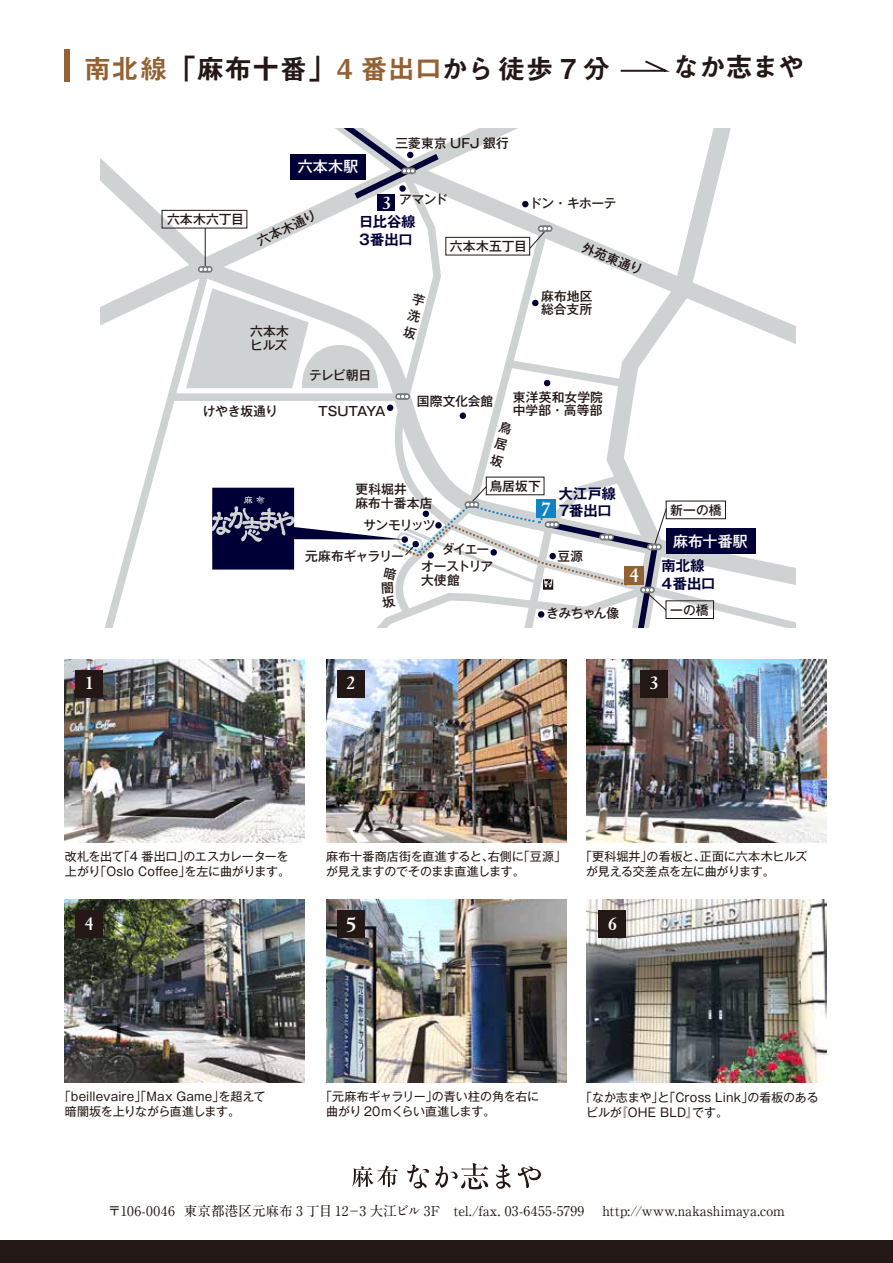
<style>
.page{position:relative;width:893px;height:1263px;background:#fff}
.page>*{position:absolute;margin:0;border:0;box-sizing:border-box;transform-origin:0 0}
.t1{font:27.3px "Midashi Go Pro MB31";letter-spacing:-.005em;color:#231815}
.t2{font:700 22.5px "Elegant Garamond BT";color:#fff}
.t3{font:700 21px "Elegant Garamond BT";color:#fff}
.t4{font:700 19.5px "Elegant Garamond BT";color:#fff}
.t5{font:700 19.05px "Elegant Garamond BT";color:#fff}
.t6{font:500 15px "Gothic MB101 Pr 5";letter-spacing:.01em;color:#fff}
.t7{font:700 14.25px/17.4px "Gothic MB101 Pro De";letter-spacing:.01em;color:#000037}
.t8{font:700 13.5px "A1 Mincho Std";letter-spacing:.01em;color:#231815}
.t9{font:500 12.75px/13.5px "Gothic MB101 Pr 5";color:#231815}
.t10{font:500 12.75px/13.5px "Gothic MB101 Pr 5";letter-spacing:-.025em;color:#231815}
.t11{font:500 12.75px "Gothic MB101 Pro";letter-spacing:-.05em;color:#231815}
.t12{font:500 12.75px "Gothic MB101 Pr 5";letter-spacing:-.045em;color:#231815}
.t13{font:12px/15px "Gothic MB101 Pr 5";letter-spacing:-.005em;color:#231815}
.s1{color:#946134}
</style>
<div class="page">
<div style="left:0;top:1240px;width:893px;height:23px;background:#231815"></div>
<svg style="left:352px;top:1165px;width:46px;height:22px"></svg>
<svg style="left:407px;top:1164px;width:22px;height:24px"></svg>
<svg style="left:435px;top:1163px;width:53px;height:26px"></svg>
<svg style="left:496px;top:1164px;width:15px;height:25px"></svg>
<svg style="left:518px;top:1166px;width:23px;height:22px"></svg>
<img style="left:64px;top:659px;width:240px;height:184px">
<img style="left:586px;top:659px;width:240px;height:184px">
<img style="left:326px;top:659px;width:240px;height:184px">
<img style="left:65px;top:899px;width:240px;height:184px">
<img style="left:586px;top:899px;width:240px;height:184px">
<svg style="left:101px;top:129px;width:415px;height:131px"></svg>
<svg style="left:386px;top:161px;width:410px;height:466px"></svg>
<svg style="left:598px;top:129px;width:153px;height:498px"></svg>
<div style="left:666px;top:528px;width:89px;height:26px;background:#000037"></div>
<hr style="left:205px;top:228px;width:1px;height:38px;background:#231815">
<svg style="left:522px;top:201px;width:7px;height:7px"></svg>
<div style="left:291px;top:154px;width:75px;height:25px;background:#000037"></div>
<div style="left:538px;top:225px;width:14px;height:7px;background:#767979;border-radius:3px"></div>
<svg style="left:529px;top:227px;width:22px;height:22px"></svg>
<svg style="left:329px;top:129px;width:116px;height:75px"></svg>
<div style="left:378px;top:195px;width:17px;height:16px;background:#000037"></div>
<div style="left:666px;top:501px;width:60px;height:18px;border:1px solid #231815"></div>
<div style="left:666px;top:601px;width:48px;height:18px;border:1px solid #231815"></div>
<div style="left:446px;top:237px;width:84px;height:18px;border:1px solid #231815"></div>
<div style="left:162px;top:210px;width:85px;height:18px;border:1px solid #231815"></div>
<div style="left:76px;top:670px;width:27px;height:27px;background:#231815"></div>
<div style="left:337px;top:670px;width:27px;height:27px;background:#231815"></div>
<div style="left:640px;top:670px;width:28px;height:27px;background:#231815"></div>
<div style="left:76px;top:910px;width:27px;height:27px;background:#231815"></div>
<div style="left:599px;top:910px;width:27px;height:27px;background:#231815"></div>
<svg style="left:620px;top:60px;width:50px;height:12px"></svg>
<div style="left:64px;top:50px;width:6px;height:32px;background:#946134"></div>
<img style="left:326px;top:899px;width:240px;height:184px">
<div style="left:337px;top:910px;width:27px;height:27px;background:#231815"></div>
<svg style="left:101px;top:260px;width:566px;height:367px"></svg>
<h1 class="t1" style="left:84px;top:47px;width:528px"><span class="s1">南北線</span>「麻布十番」<span class="s1">4 番出口</span>から徒歩 7 分</h1>
<h1 class="t1" style="left:673px;top:45px;width:134px">なか志まや</h1>
<p class="t9" style="left:167px;top:211px;width:78px">六本木六丁目</p>
<p class="t6" style="left:298px;top:154px;width:62px">六本木駅</p>
<p class="t9" style="left:395px;top:135px;width:115px">三菱東京 UFJ 銀行</p>
<p class="t9" style="left:255px;top:234px;width:65px;rotate:-25deg">六本木通り</p>
<h3 class="t5" style="left:383px;top:192px;width:10px">3</h3>
<p class="t9" style="left:399px;top:191px;width:50px">アマンド</p>
<p class="t7" style="left:359px;top:212px;width:58px">日比谷線<br>3番出口</p>
<p class="t9" style="left:450px;top:239px;width:78px">六本木五丁目</p>
<p class="t9" style="left:250px;top:323px;width:40px">六本木ヒルズ</p>
<p class="t9" style="left:309px;top:367px;width:64px">テレビ朝日</p>
<p class="t9" style="left:529px;top:196px;width:89px">ドン・キホーテ</p>
<p class="t9" style="left:586px;top:239px;width:65px;rotate:23deg">外苑東通り</p>
<p class="t9" style="left:541px;top:288px;width:53px">麻布地区総合支所</p>
<p class="t9" style="left:203px;top:403px;width:76px">けやき坂通り</p>
<p class="t12" style="left:318px;top:400px;width:69px">TSUTAYA</p>
<p class="t9" style="left:417px;top:393px;width:78px">国際文化会館</p>
<p class="t9" style="left:513px;top:389px;width:92px">東洋英和女学院中学部・高等部</p>
<p class="t9" style="left:355px;top:481px;width:79px">更科堀井<br>麻布十番本店</p>
<p class="t9" style="left:490px;top:478px;width:52px">鳥居坂下</p>
<h3 class="t3" style="left:541px;top:497px;width:11px">7</h3>
<p class="t7" style="left:559px;top:483px;width:59px">大江戸線<br>7番出口</p>
<p class="t9" style="left:364px;top:517px;width:74px">サンモリッツ</p>
<p class="t10" style="left:421px;top:559px;width:74px">オーストリア大使館</p>
<p class="t9" style="left:442px;top:541px;width:49px">ダイエー</p>
<p class="t11" style="left:305px;top:545px;width:100px">元麻布ギャラリー</p>
<p class="t9" style="left:557px;top:548px;width:27px">豆源</p>
<p class="t9" style="left:546px;top:605px;width:74px">きみちゃん像</p>
<h3 class="t3" style="left:629px;top:563px;width:11px">4</h3>
<p class="t9" style="left:670px;top:502px;width:53px">新一の橋</p>
<p class="t6" style="left:673px;top:528px;width:76px">麻布十番駅</p>
<p class="t7" style="left:662px;top:555px;width:55px">南北線<br>4番出口</p>
<p class="t9" style="left:670px;top:602px;width:40px">一の橋</p>
<h3 class="t4" style="left:85px;top:671px;width:10px">1</h3>
<h3 class="t4" style="left:347px;top:671px;width:10px">2</h3>
<h3 class="t4" style="left:650px;top:671px;width:10px">3</h3>
<p class="t13" style="left:65px;top:848px;width:227px">改札を出て「4 番出口」のエスカレーターを上がり「Oslo Coffee」を左に曲がります。</p>
<p class="t13" style="left:586px;top:848px;width:222px;text-indent:-6px">「更科堀井」の看板と、正面に六本木ヒルズが見える交差点を左に曲がります。</p>
<p class="t13" style="left:326px;top:848px;width:241px">麻布十番商店街を直進すると、右側に「豆源」が見えますのでそのまま直進します。</p>
<h2 class="t2" style="left:346px;top:911px;width:12px">5</h2>
<h3 class="t4" style="left:85px;top:912px;width:10px">4</h3>
<h3 class="t4" style="left:608px;top:912px;width:10px">6</h3>
<p class="t13" style="left:65px;top:1088px;width:202px;text-indent:-6px">「beillevaire」「Max Game」を超えて暗闇坂を上りながら直進します。</p>
<p class="t13" style="left:326px;top:1088px;width:215px;text-indent:-6px">「元麻布ギャラリー」の青い柱の角を右に曲がり 20ｍくらい直進します。</p>
<p class="t13" style="left:586px;top:1089px;width:234px;text-indent:-6px">「なか志まや」と「Cross Link」の看板のあるビルが『OHE BLD』です。</p>
<p class="t8" style="left:108px;top:1200px;width:478px">〒106-0046 東京都港区元麻布 3 丁目 12－3 大江ビル 3F　tel./fax. 03-6455-5799</p>
<p class="t8" style="left:602px;top:1200px;width:184px">http://www.nakashimaya.com</p>
</div>
